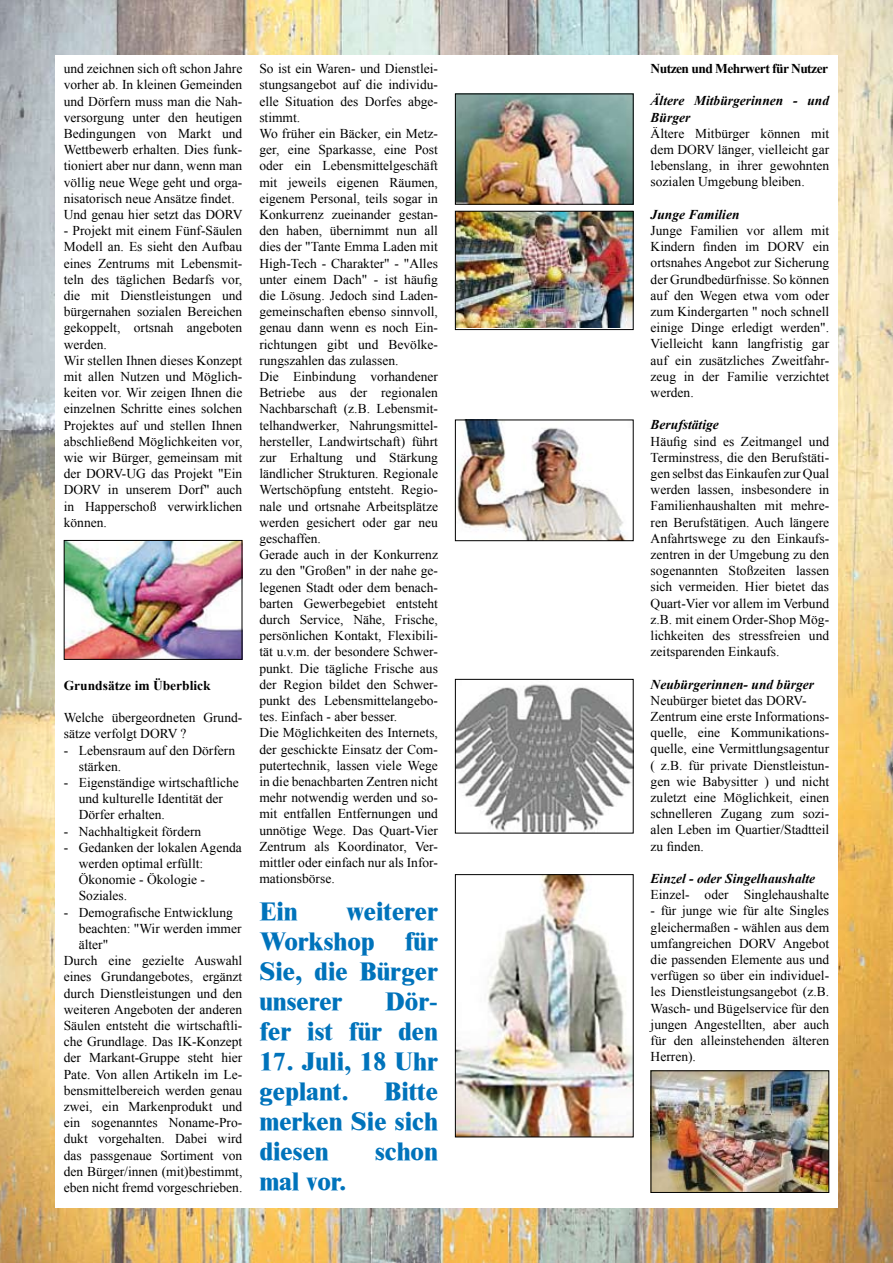
<style>
.page{position:relative;width:893px;height:1263px;background:#fff}
.page>*{position:absolute;margin:0;border:0;box-sizing:border-box;transform-origin:0 0}
.t1{font:800 25.5px/30px "Times New Roman";color:#0073bb;text-align:justify}
.t2{font:13.5px/16.2px "Times New Roman";color:#000}
.t3{font:italic 700 13.5px/16.2px "Times New Roman";color:#000}
.t4{font:700 13.5px "Times New Roman";letter-spacing:-.04em;color:#000}
.t5{font:700 13.5px "Times New Roman";color:#000}
</style>
<div class="page">
<img style="left:0;top:0;width:893px;height:1263px">
<div style="left:55px;top:55px;width:783px;height:1153px;background:#fff"></div>
<img style="left:457px;top:876px;width:175px;height:259px">
<div style="left:455px;top:874px;width:179px;height:263px;border:1px solid #000"></div>
<img style="left:457px;top:684px;width:175px;height:147px">
<div style="left:455px;top:679px;width:179px;height:154px;border:1px solid #000"></div>
<img style="left:457px;top:96px;width:175px;height:107px">
<div style="left:455px;top:94px;width:179px;height:111px;border:1px solid #000"></div>
<img style="left:653px;top:1072px;width:174px;height:119px">
<div style="left:651px;top:1070px;width:178px;height:123px;border:1px solid #000"></div>
<img style="left:66px;top:542px;width:174px;height:116px">
<div style="left:64px;top:540px;width:178px;height:120px;border:1px solid #000"></div>
<img style="left:457px;top:213px;width:175px;height:114px">
<div style="left:455px;top:211px;width:179px;height:119px;border:1px solid #000"></div>
<img style="left:457px;top:422px;width:169px;height:117px">
<div style="left:455px;top:420px;width:179px;height:121px;border:1px solid #000"></div>
<p class="t2" style="left:64px;top:60px;width:180px">und zeichnen sich oft schon Jahre vorher ab. In kleinen Gemeinden und Dörfern muss man die Nah&shy;versorgung unter den heutigen<br>Bedingungen von Markt und<br>Wettbewerb erhalten. Dies funk&shy;tioniert aber nur dann, wenn man völlig neue Wege geht und orga&shy;nisatorisch neue Ansätze findet.<br>Und genau hier setzt das DORV</p>
<p class="t2" style="left:64px;top:222px;width:180px">- Projekt mit einem Fünf-Säulen<br>Modell an. Es sieht den Aufbau eines Zentrums mit Lebensmit&shy;teln des täglichen Bedarfs vor, die mit Dienstleistungen und bürgernahen sozialen Bereichen gekoppelt, ortsnah angeboten werden.<br>Wir stellen Ihnen dieses Konzept mit allen Nutzen und Möglich&shy;keiten vor. Wir zeigen Ihnen die einzelnen Schritte eines solchen<br>Projektes auf und stellen Ihnen abschließend Möglichkeiten vor, wie wir Bürger, gemeinsam mit der DORV-UG das Projekt "Ein<br>DORV in unserem Dorf" auch in Happerschoß verwirklichen können.</p>
<p class="t5" style="left:64px;top:676px;width:149px">Grundsätze im Überblick</p>
<p class="t2" style="left:64px;top:709px;width:180px">Welche übergeordneten Grund&shy;sätze verfolgt DORV ?</p>
<p class="t2" style="left:79px;top:742px;width:158px;text-indent:-15px">- Lebensraum auf den Dörfern stärken.</p>
<p class="t2" style="left:79px;top:774px;width:162px;text-indent:-15px">- Eigenständige wirtschaftliche und kulturelle Identität der<br>Dörfer erhalten.</p>
<p class="t2" style="left:64px;top:823px;width:139px">- Nachhaltigkeit fördern</p>
<p class="t2" style="left:79px;top:839px;width:165px;text-indent:-15px">- Gedanken der lokalen Agenda werden optimal erfüllt:<br>Ökonomie - Ökologie -<br>Soziales.</p>
<p class="t2" style="left:64px;top:904px;width:171px">- Demografische Entwicklung</p>
<p class="t2" style="left:79px;top:920px;width:164px">beachten: "Wir werden immer</p>
<p class="t2" style="left:79px;top:936px;width:31px">älter"</p>
<p class="t2" style="left:64px;top:952px;width:180px">Durch eine gezielte Auswahl</p>
<p class="t2" style="left:64px;top:968px;width:180px">eines Grundangebotes, ergänzt</p>
<p class="t2" style="left:64px;top:985px;width:180px">durch Dienstleistungen und den</p>
<p class="t2" style="left:64px;top:1001px;width:180px">weiteren Angeboten der anderen</p>
<p class="t2" style="left:64px;top:1017px;width:180px">Säulen entsteht die wirtschaftli-</p>
<p class="t2" style="left:64px;top:1033px;width:180px">che Grundlage. Das IK-Konzept</p>
<p class="t2" style="left:64px;top:1049px;width:180px">der Markant-Gruppe steht hier</p>
<p class="t2" style="left:64px;top:1066px;width:180px">Pate. Von allen Artikeln im Le-</p>
<p class="t2" style="left:64px;top:1082px;width:180px">bensmittelbereich werden genau</p>
<p class="t2" style="left:64px;top:1098px;width:180px">zwei, ein Markenprodukt und</p>
<p class="t2" style="left:64px;top:1114px;width:180px">ein sogenanntes Noname-Pro-</p>
<p class="t2" style="left:64px;top:1130px;width:180px">dukt vorgehalten. Dabei wird</p>
<p class="t2" style="left:64px;top:1147px;width:180px">das passgenaue Sortiment von</p>
<p class="t2" style="left:64px;top:1163px;width:180px">den Bürger/innen (mit)bestimmt,</p>
<p class="t2" style="left:64px;top:1179px;width:180px">eben nicht fremd vorgeschrieben.</p>
<p class="t2" style="left:259px;top:60px;width:180px">So ist ein Waren- und Dienstlei&shy;stungsangebot auf die individu&shy;elle Situation des Dorfes abge&shy;stimmt.<br>Wo früher ein Bäcker, ein Metz&shy;ger, eine Sparkasse, eine Post oder ein Lebensmittelgeschäft mit jeweils eigenen Räumen, eigenem Personal, teils sogar in<br>Konkurrenz zueinander gestan&shy;den haben, übernimmt nun all dies der "Tante Emma Laden mit<br>High-Tech - Charakter" - "Alles unter einem Dach" - ist häufig die Lösung. Jedoch sind Laden&shy;gemeinschaften ebenso sinnvoll, genau dann wenn es noch Ein&shy;richtungen gibt und Bevölke&shy;rungszahlen das zulassen.<br>Die Einbindung vorhandener<br>Betriebe aus der regionalen<br>Nachbarschaft (z.B. Lebensmit&shy;telhandwerker, Nahrungsmittel&shy;hersteller, Landwirtschaft) führt zur Erhaltung und Stärkung ländlicher Strukturen. Regionale<br>Wertschöpfung entsteht. Regio&shy;nale und ortsnahe Arbeitsplätze werden gesichert oder gar neu geschaffen.<br>Gerade auch in der Konkurrenz zu den "Großen" in der nahe ge&shy;legenen Stadt oder dem benach&shy;barten Gewerbegebiet entsteht durch Service, Nähe, Frische, persönlichen Kontakt, Flexibili&shy;tät u.v.m. der besondere Schwer&shy;punkt. Die tägliche Frische aus der Region bildet den Schwer&shy;punkt des Lebensmittelangebo&shy;tes. Einfach - aber besser.<br>Die Möglichkeiten des Internets, der geschickte Einsatz der Com&shy;putertechnik, lassen viele Wege in die benachbarten Zentren nicht mehr notwendig werden und so&shy;mit entfallen Entfernungen und unnötige Wege. Das Quart-Vier<br>Zentrum als Koordinator, Ver&shy;mittler oder einfach nur als Infor&shy;mationsbörse.</p>
<h1 class="t1" style="left:259px;top:897px;width:180px;text-indent:87px">weiterer Workshop für Sie, die Bürger unserer</h1>
<h1 class="t1" style="left:259px;top:897px;width:40px">Ein</h1>
<h1 class="t1" style="left:259px;top:987px;width:180px;text-align:right">Dör-<br>fer ist für den</h1>
<h1 class="t1" style="left:259px;top:1047px;width:180px">17. Juli, 18 Uhr geplant.</h1>
<h1 class="t1" style="left:259px;top:1077px;width:180px;text-indent:125px">Bitte merken Sie sich diesen</h1>
<h1 class="t1" style="left:375px;top:1137px;width:64px">schon</h1>
<h1 class="t1" style="left:259px;top:1167px;width:89px">mal vor.</h1>
<p class="t4" style="left:651px;top:59px;width:179px">Nutzen und Mehrwert für Nutzer</p>
<p class="t3" style="left:651px;top:92px;width:180px">Ältere Mitbürgerinnen - und<br>Bürger</p>
<p class="t2" style="left:651px;top:125px;width:180px;text-align:justify">Ältere Mitbürger können mit dem DORV länger, vielleicht gar lebenslang, in ihrer gewohnten sozialen Umgebung bleiben.</p>
<p class="t3" style="left:651px;top:206px;width:90px">Junge Familien</p>
<p class="t2" style="left:651px;top:222px;width:180px;text-align:justify">Junge Familien vor allem mit Kindern finden im DORV ein ortsnahes Angebot zur Sicherung der Grundbedürfnisse. So können auf den Wegen etwa vom oder zum Kindergarten " noch schnell einige Dinge erledigt werden".<br>Vielleicht kann langfristig gar auf ein zusätzliches Zweitfahr&shy;zeug in der Familie verzichtet werden.</p>
<p class="t3" style="left:651px;top:416px;width:70px">Berufstätige</p>
<p class="t2" style="left:651px;top:433px;width:180px;text-align:justify">Häufig sind es Zeitmangel und Terminstress, die den Berufstäti&shy;gen selbst das Einkaufen zur Qual werden lassen, insbesondere in Familienhaushalten mit mehre&shy;ren Berufstätigen. Auch längere Anfahrtswege zu den Einkaufs&shy;zentren in der Umgebung zu den sogenannten Stoßzeiten lassen sich vermeiden. Hier bietet das Quart-Vier vor allem im Verbund z.B. mit einem Order-Shop Mög&shy;lichkeiten des stressfreien und zeitsparenden Einkaufs.</p>
<p class="t3" style="left:651px;top:676px;width:165px">Neubürgerinnen- und bürger</p>
<p class="t2" style="left:651px;top:692px;width:180px">Neubürger bietet das DORV-<br>Zentrum eine erste Informations&shy;quelle, eine Kommunikations&shy;quelle, eine Vermittlungsagentur ( z.B. für private Dienstleistun&shy;gen wie Babysitter ) und nicht zuletzt eine Möglichkeit, einen schnelleren Zugang zum sozi&shy;alen Leben im Quartier/Stadtteil zu finden.</p>
<p class="t3" style="left:651px;top:870px;width:166px">Einzel - oder Singelhaushalte</p>
<p class="t2" style="left:651px;top:886px;width:180px">Einzel- oder Singlehaushalte</p>
<p class="t2" style="left:651px;top:902px;width:180px;text-align:justify">- für junge wie für alte Singles gleichermaßen - wählen aus dem umfangreichen DORV Angebot die passenden Elemente aus und verfügen so über ein individuel&shy;les Dienstleistungsangebot (z.B.<br>Wasch- und Bügelservice für den jungen Angestellten, aber auch für den alleinstehenden älteren Herren).</p>
</div>
